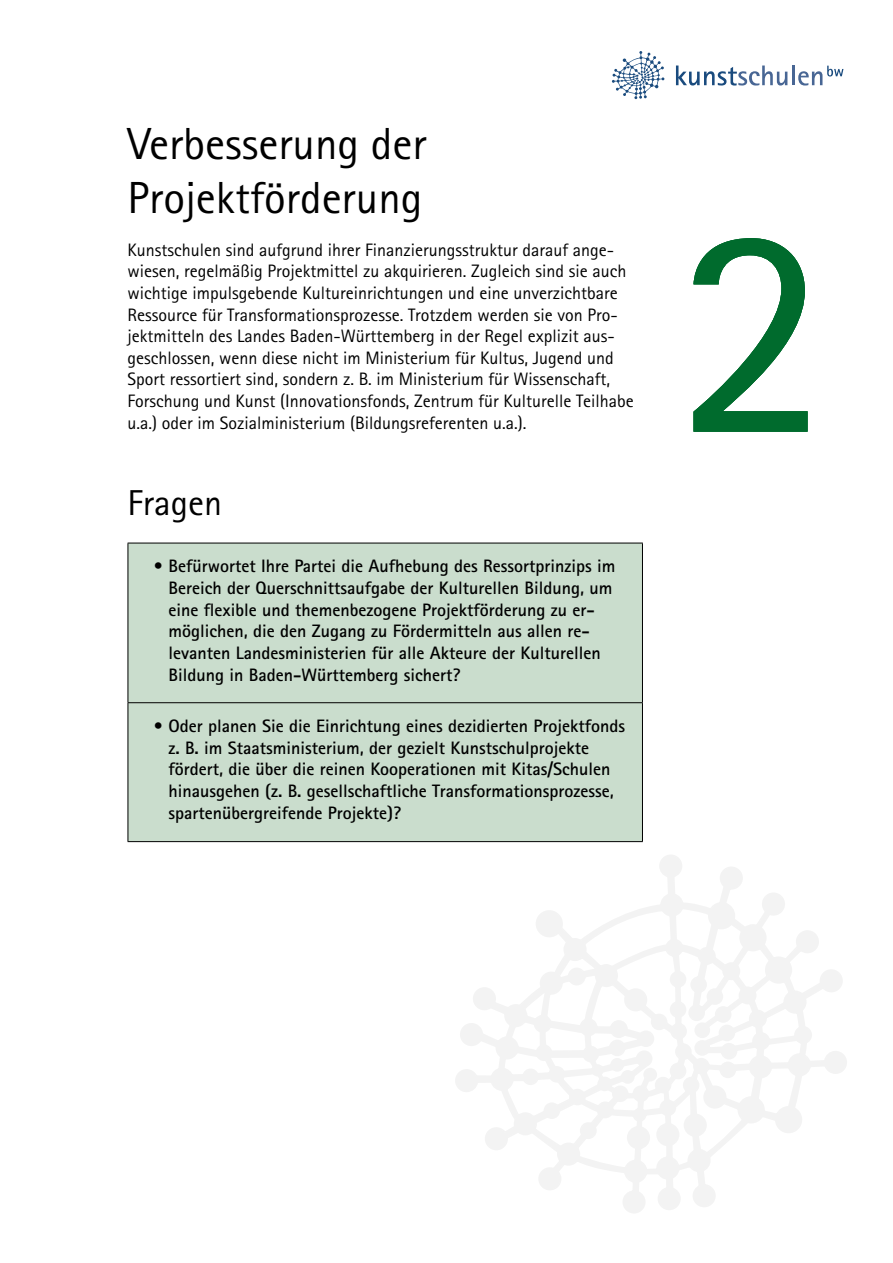
<style>
.page{position:relative;width:893px;height:1263px;background:#fff}
.page>*{position:absolute;margin:0;border:0;box-sizing:border-box;transform-origin:0 0}
.t1{font:300px "Rotis Sans Serif Std";color:#006b2d}
.t2{font:45px/54px "Rotis Sans Serif Std";color:#000}
.t3{font:36px "Rotis Sans Serif Std";color:#000}
.t4{font:700 18px/21.6px "Rotis Sans Serif Std";color:#000}
.t5{font:18px/21.6px "Rotis Sans Serif Std";color:#000}
</style>
<div class="page">
<svg style="left:612px;top:51px;width:52px;height:48px"></svg>
<svg style="left:676px;top:66px;width:111px;height:20px"></svg>
<hr style="left:792px;top:66px;width:3px;height:19px;background:#486694">
<svg style="left:798px;top:66px;width:45px;height:20px"></svg>
<svg style="left:455px;top:855px;width:392px;height:358px"></svg>
<div style="left:129px;top:544px;width:513px;height:297px;background:#caddcd"></div>
<hr style="left:128px;top:543px;width:515px;height:1px;background:#000">
<hr style="left:128px;top:543px;width:1px;height:159px;background:#000">
<hr style="left:642px;top:543px;width:1px;height:159px;background:#000">
<hr style="left:128px;top:702px;width:515px;height:1px;background:#000">
<hr style="left:128px;top:703px;width:1px;height:138px;background:#000">
<hr style="left:642px;top:703px;width:1px;height:138px;background:#000">
<hr style="left:128px;top:841px;width:515px;height:1px;background:#000">
<h2 class="t2" style="left:128px;top:116px;width:301px">Verbesserung der<br>Projektförderung</h2>
<p class="t5" style="left:128px;top:239px;width:508px">Kunstschulen sind aufgrund ihrer Finanzierungsstruktur darauf ange&shy;wiesen, regelmäßig Projektmittel zu akquirieren. Zugleich sind sie auch wichtige impulsgebende Kultureinrichtungen und eine unverzichtbare Ressource für Transformationsprozesse. Trotzdem werden sie von Pro&shy;jektmitteln des Landes Baden-Württemberg in der Regel explizit aus&shy;geschlossen, wenn diese nicht im Ministerium für Kultus, Jugend und Sport ressortiert sind, sondern z. B. im Ministerium für Wissenschaft, Forschung und Kunst (Innovationsfonds, Zentrum für Kulturelle Teilhabe u.a.) oder im Sozialministerium (Bildungsreferenten u.a.).</p>
<h3 class="t3" style="left:128px;top:482px;width:96px">Fragen</h3>
<p class="t4" style="left:168px;top:555px;width:448px;text-indent:-15px">• Befürwortet Ihre Partei die Aufhebung des Ressortprinzips im Bereich der Querschnittsaufgabe der Kulturellen Bildung, um eine flexible und themenbezogene Projektförderung zu er&shy;möglichen, die den Zugang zu Fördermitteln aus allen re&shy;levanten Landesministerien für alle Akteure der Kulturellen Bildung in Baden-Württemberg sichert?</p>
<p class="t4" style="left:168px;top:715px;width:458px;text-indent:-15px">• Oder planen Sie die Einrichtung eines dezidierten Projektfonds z. B. im Staatsministerium, der gezielt Kunstschulprojekte fördert, die über die reinen Kooperationen mit Kitas/Schulen hinausgehen (z. B. gesellschaftliche Transformationsprozesse, spartenübergreifende Projekte)?</p>
<h1 class="t1" style="left:677px;top:153px;width:151px">2</h1>
</div>
